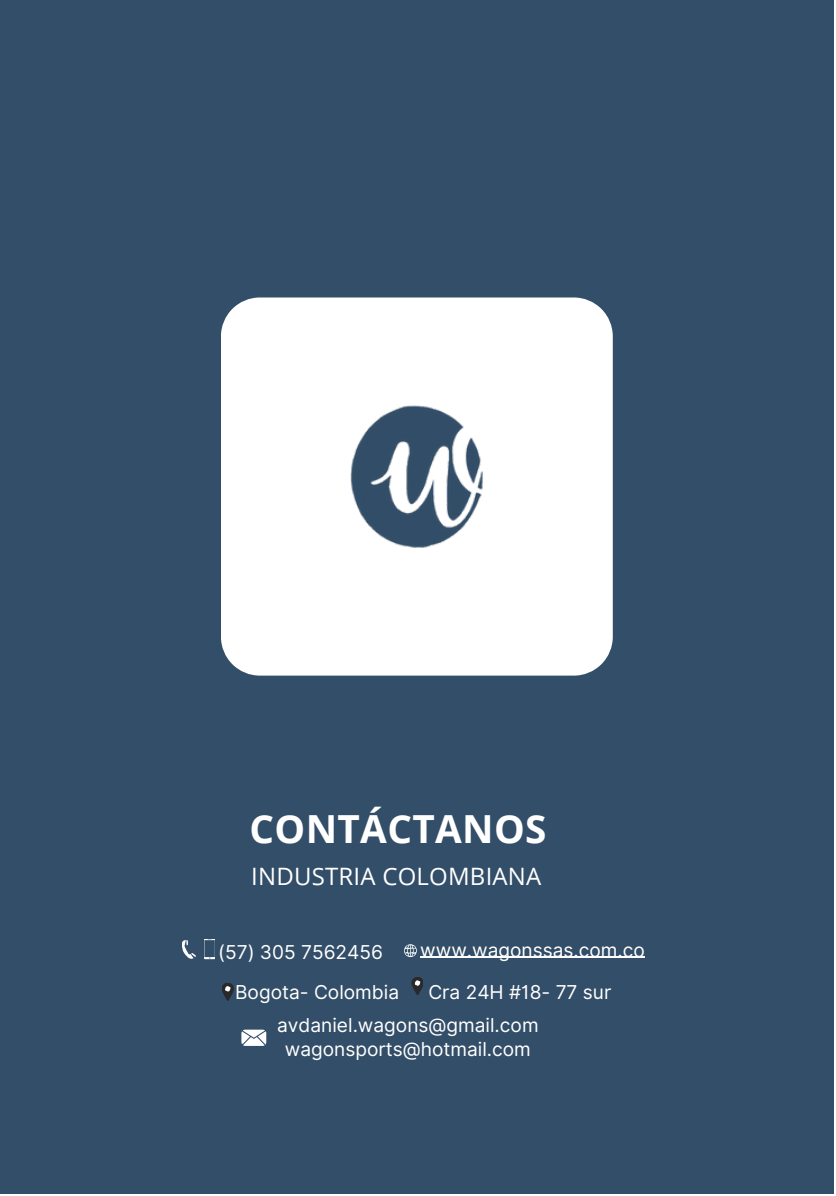
<style>
.page{position:relative;width:836px;height:1196px;background:#fff}
.page>*{position:absolute;margin:0;border:0;box-sizing:border-box;transform-origin:0 0}
.t1{font:700 38.6px "Open Sans";letter-spacing:.01em;color:#fff}
.t2{font:24px "Open Sans";letter-spacing:.01em;color:#fff}
.t3{font:19.2px/24px "Inter";color:#fff;text-align:center}
</style>
<div class="page">
<div style="left:0;top:0;width:834px;height:1193px;background:#334e68"></div>
<hr style="left:420px;top:956px;width:67px;height:2px;background:#fff">
<hr style="left:487px;top:956px;width:157px;height:2px;background:#fff">
<svg style="left:182px;top:940px;width:14px;height:19px"></svg>
<svg style="left:204px;top:939px;width:11px;height:20px"></svg>
<svg style="left:404px;top:944px;width:13px;height:13px"></svg>
<svg style="left:221px;top:982px;width:13px;height:19px"></svg>
<svg style="left:225px;top:986px;width:5px;height:5px"></svg>
<svg style="left:241px;top:1029px;width:25px;height:16px"></svg>
<svg style="left:411px;top:976px;width:12px;height:19px"></svg>
<svg style="left:415px;top:980px;width:5px;height:5px"></svg>
<div style="left:221px;top:297px;width:391px;height:378px;background:#fff"></div>
<img style="left:350px;top:405px;width:133px;height:143px">
<p class="t1" style="left:249px;top:802px;width:298px">CONTÁCTANOS</p>
<p class="t2" style="left:251px;top:859px;width:292px">INDUSTRIA COLOMBIANA</p>
<p class="t3" style="left:218px;top:940px;width:166px">(57) 305 7562456</p>
<p class="t3" style="left:420px;top:937px;width:226px">www.wagonssas.com.co</p>
<h1 class="t3" style="left:235px;top:980px;width:165px">Bogota- Colombia</h1>
<h2 class="t3" style="left:428px;top:980px;width:184px">Cra 24H #18- 77 sur</h2>
<p class="t3" style="left:277px;top:1013px;width:263px">avdaniel.wagons@gmail.com wagonsports@hotmail.com</p>
</div>
